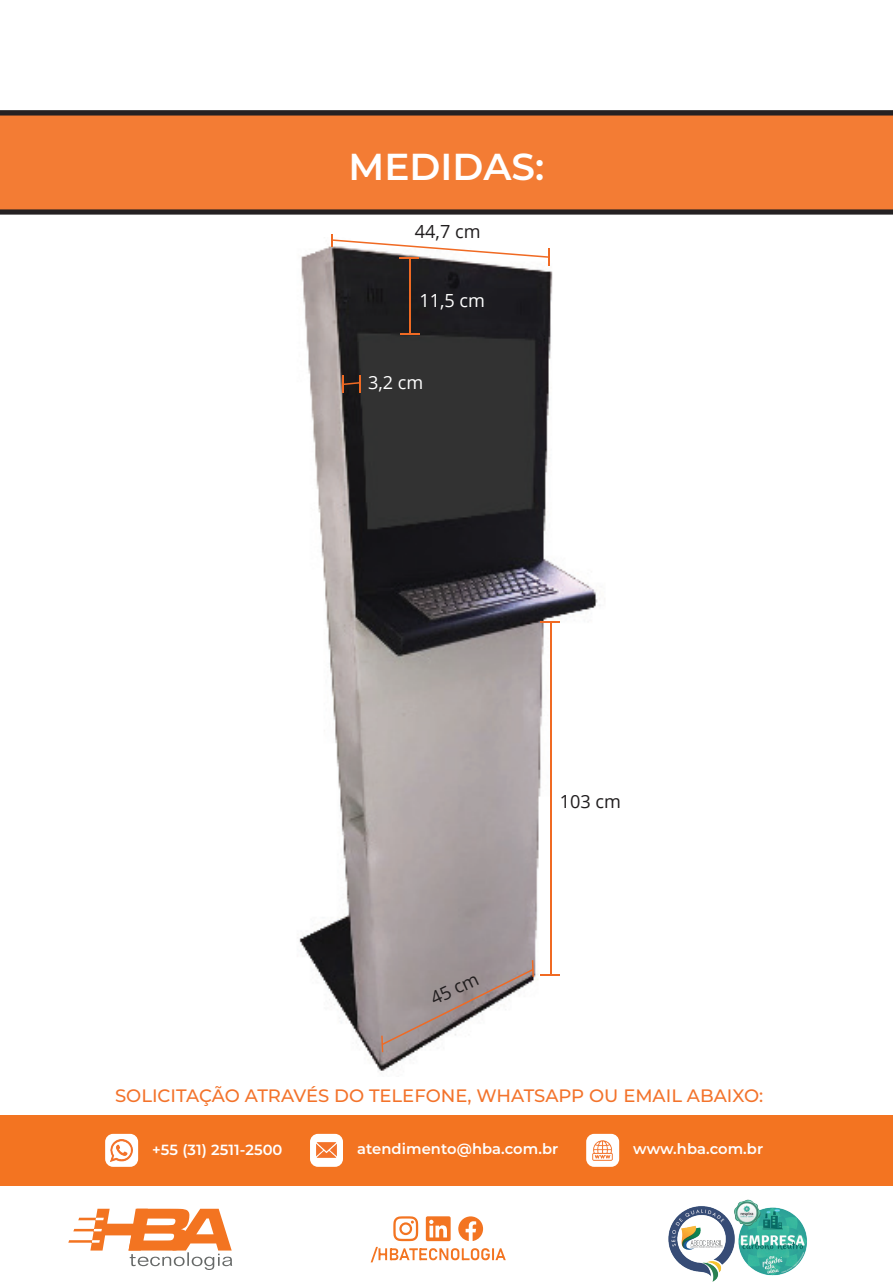
<style>
.page{position:relative;width:893px;height:1287px;background:#fff}
.page>*{position:absolute;margin:0;border:0;box-sizing:border-box;transform-origin:0 0}
.t1{font:600 37.5px "Montserrat";color:#fff}
.t2{font:18.15px "Open Sans";color:#201d1e}
.t3{font:18.15px "Open Sans";color:#fff}
.t4{font:500 18px "Montserrat";color:#f3732b}
.t5{font:600 14.7px "Montserrat";letter-spacing:.005em;color:#fff}
</style>
<div class="page">
<div style="left:0;top:1115px;width:893px;height:71px;background:#f37421"></div>
<div style="left:310px;top:1134px;width:33px;height:33px;background:#fff;border-radius:8px"></div>
<img style="left:317px;top:1143px;width:19px;height:15px">
<div style="left:105px;top:1134px;width:33px;height:33px;background:#fff;border-radius:8px"></div>
<img style="left:111px;top:1139px;width:22px;height:22px">
<div style="left:586px;top:1134px;width:33px;height:33px;background:#fff;border-radius:8px"></div>
<img style="left:593px;top:1140px;width:20px;height:20px">
<svg style="left:371px;top:1247px;width:135px;height:15px"></svg>
<svg style="left:426px;top:1216px;width:25px;height:25px"></svg>
<svg style="left:458px;top:1216px;width:25px;height:25px"></svg>
<svg style="left:393px;top:1216px;width:25px;height:25px"></svg>
<img style="left:668px;top:1206px;width:66px;height:76px">
<img style="left:734px;top:1199px;width:73px;height:77px">
<svg style="left:68px;top:1209px;width:164px;height:61px"></svg>
<svg style="left:0;top:110px;width:893px;height:105px;background:#de7333"></svg>
<img style="left:299px;top:237px;width:301px;height:834px">
<svg style="left:332px;top:234px;width:218px;height:32px"></svg>
<hr style="left:409px;top:257px;width:1px;height:76px;background:#f06a23">
<svg style="left:400px;top:333px;width:19px;height:2px"></svg>
<hr style="left:399px;top:257px;width:20px;height:2px;background:#f06a23">
<hr style="left:550px;top:622px;width:1px;height:353px;background:#f06a23">
<hr style="left:540px;top:621px;width:20px;height:2px;background:#f06a23">
<svg style="left:540px;top:975px;width:20px;height:1px"></svg>
<svg style="left:381px;top:960px;width:153px;height:92px"></svg>
<svg style="left:342px;top:375px;width:19px;height:17px"></svg>
<h1 class="t1" style="left:349px;top:140px;width:197px">MEDIDAS:</h1>
<p class="t2" style="left:415px;top:219px;width:67px">44,7 cm</p>
<p class="t3" style="left:419px;top:288px;width:67px">11,5 cm</p>
<p class="t3" style="left:368px;top:370px;width:57px">3,2 cm</p>
<p class="t2" style="left:426px;top:988px;width:52px;rotate:-25deg">45 cm</p>
<p class="t2" style="left:560px;top:789px;width:63px">103 cm</p>
<p class="t4" style="left:115px;top:1083px;width:650px">SOLICITAÇÃO ATRAVÉS DO TELEFONE, WHATSAPP OU EMAIL ABAIXO:</p>
<p class="t5" style="left:152px;top:1140px;width:132px">+55 (31) 2511-2500</p>
<p class="t5" style="left:357px;top:1139px;width:203px">atendimento@hba.com.br</p>
<p class="t5" style="left:633px;top:1139px;width:132px">www.hba.com.br</p>
</div>
